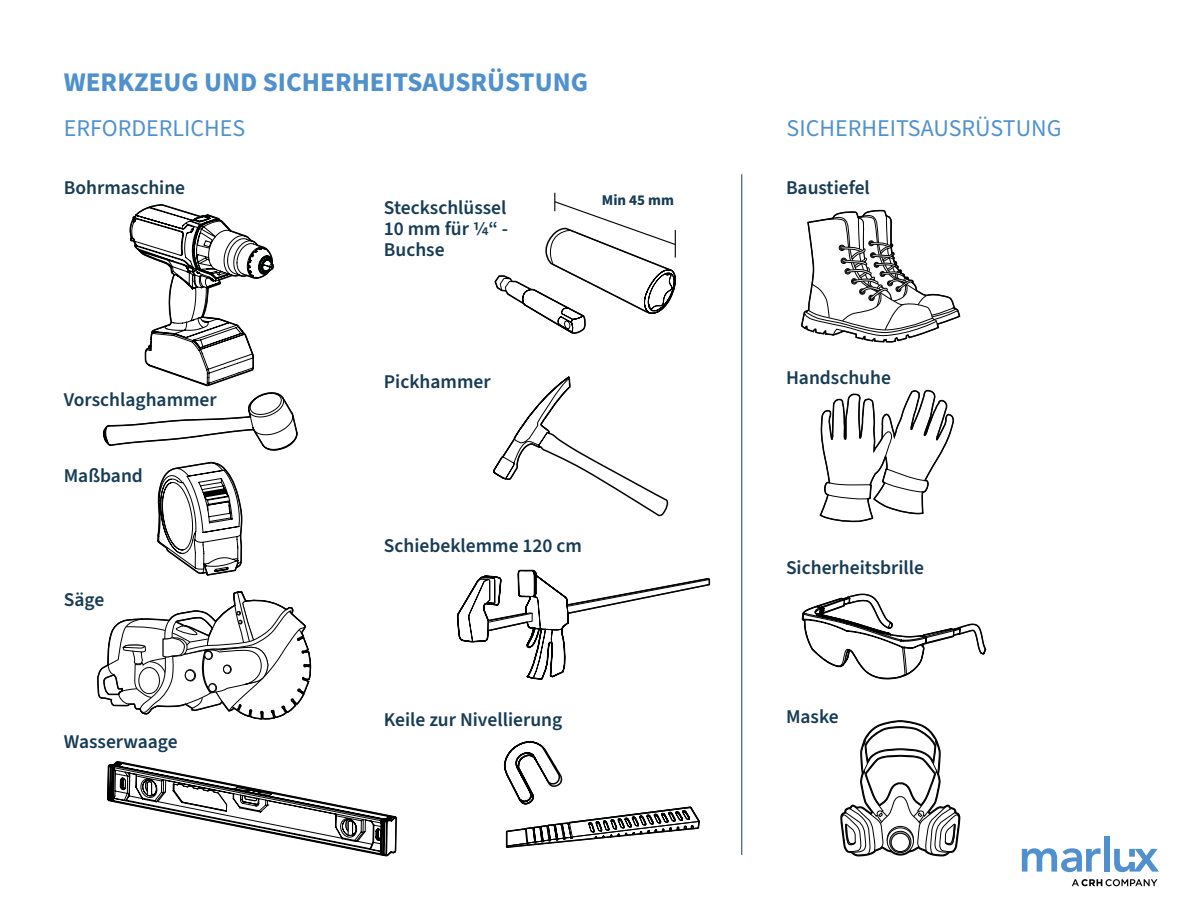
<style>
.page{position:relative;width:1188px;height:918px;background:#fff}
.page>*{position:absolute;margin:0;border:0;box-sizing:border-box;transform-origin:0 0}
.t1{font:700 27px "Source Sans Pro";color:#5091cd}
.t2{font:24px "Source Sans Pro";color:#5091cd}
.t3{font:600 19.5px/21px "Source Sans Pro";color:#173c55;text-align:justify}
.t4{font:700 15px "Source Sans Pro";color:#173c55}
</style>
<div class="page">
<svg style="left:1072px;top:879px;width:85px;height:7px"></svg>
<svg style="left:1022px;top:848px;width:79px;height:24px"></svg>
<div style="left:1105px;top:836px;width:5px;height:36px;background:#5091cd"></div>
<svg style="left:1114px;top:849px;width:45px;height:23px"></svg>
<hr style="left:741px;top:174px;width:1px;height:681px;background:#173c55">
<svg style="left:840px;top:720px;width:120px;height:136px"></svg>
<svg style="left:801px;top:593px;width:186px;height:87px"></svg>
<svg style="left:819px;top:389px;width:136px;height:134px"></svg>
<svg style="left:800px;top:209px;width:161px;height:134px"></svg>
<svg style="left:494px;top:193px;width:182px;height:141px"></svg>
<svg style="left:493px;top:376px;width:175px;height:141px"></svg>
<svg style="left:456px;top:569px;width:255px;height:111px"></svg>
<svg style="left:503px;top:741px;width:197px;height:107px"></svg>
<svg style="left:107px;top:761px;width:290px;height:96px"></svg>
<svg style="left:157px;top:461px;width:86px;height:115px"></svg>
<svg style="left:103px;top:204px;width:195px;height:247px"></svg>
<svg style="left:97px;top:591px;width:215px;height:129px"></svg>
<h1 class="t1" style="left:64px;top:64px;width:526px">WERKZEUG UND SICHERHEITSAUSRÜSTUNG</h1>
<p class="t2" style="left:64px;top:112px;width:183px">ERFORDERLICHES</p>
<p class="t3" style="left:64px;top:178px;width:123px">Bohrmaschine</p>
<p class="t3" style="left:384px;top:197px;width:126px">Steckschlüssel 10 mm für ¼“ - Buchse</p>
<p class="t4" style="left:602px;top:190px;width:74px">Min 45 mm</p>
<p class="t3" style="left:64px;top:390px;width:155px">Vorschlaghammer</p>
<p class="t3" style="left:64px;top:466px;width:81px">Maßband</p>
<p class="t3" style="left:64px;top:590px;width:42px">Säge</p>
<p class="t3" style="left:64px;top:732px;width:115px">Wasserwaage</p>
<p class="t3" style="left:384px;top:372px;width:108px">Pickhammer</p>
<p class="t3" style="left:384px;top:536px;width:200px">Schiebeklemme 120 cm</p>
<p class="t3" style="left:384px;top:710px;width:180px">Keile zur Nivellierung</p>
<p class="t2" style="left:787px;top:112px;width:276px">SICHERHEITSAUSRÜSTUNG</p>
<p class="t3" style="left:786px;top:178px;width:85px">Baustiefel</p>
<p class="t3" style="left:786px;top:367px;width:106px">Handschuhe</p>
<p class="t3" style="left:786px;top:558px;width:140px">Sicherheitsbrille</p>
<p class="t3" style="left:786px;top:707px;width:54px">Maske</p>
</div>
